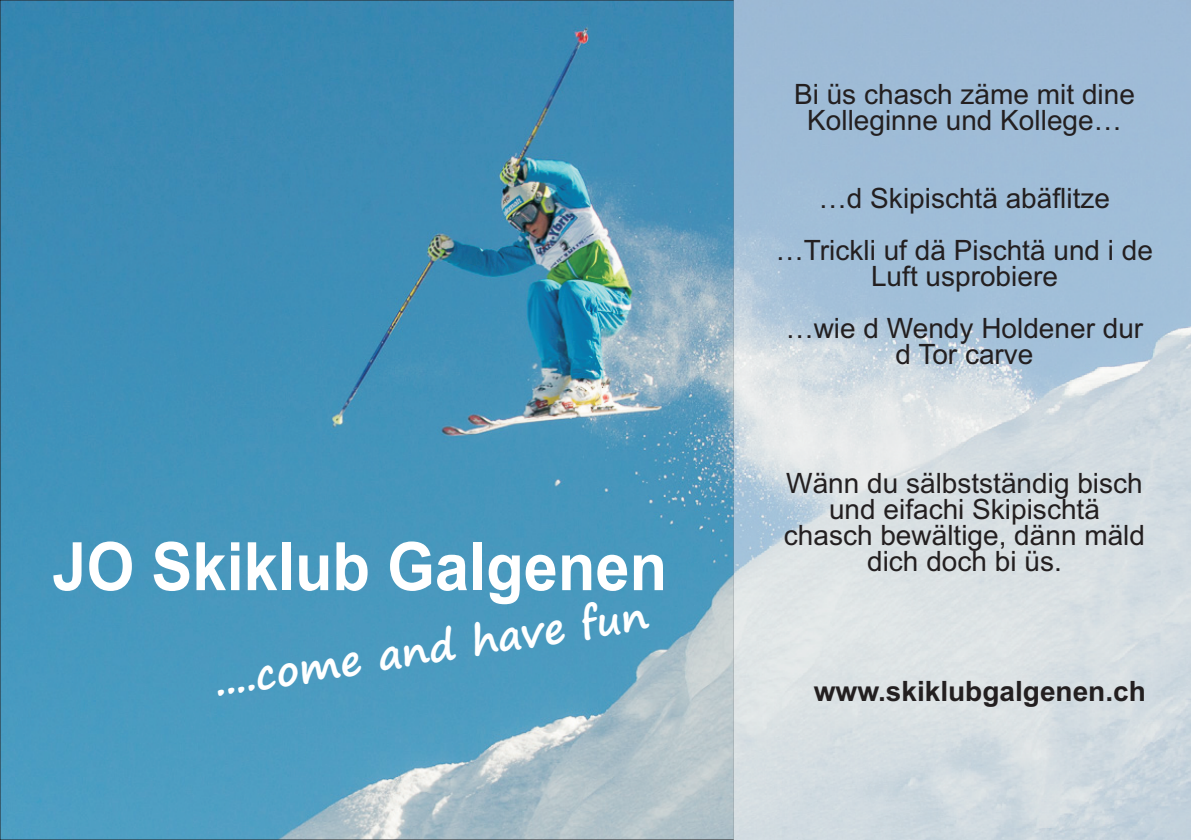
<style>
.page{position:relative;width:1191px;height:840px;background:#fff}
.page>*{position:absolute;margin:0;border:0;box-sizing:border-box;transform-origin:0 0}
.t1{font:700 66.8px "Arial";color:#fff;scale:.92 1}
.t2{font:700 41.4px "Segoe Print";color:#fff}
.t3{font:28px/25.8px "Arial";color:#231f20;text-align:center}
.t4{font:700 28px "Arial";color:#231f20}
</style>
<div class="page">
<img style="left:2px;top:2px;width:731px;height:835px">
<img style="left:733px;top:0;width:458px;height:839px">
<h1 class="t1" style="left:52px;top:541px;width:669px">JO Skiklub Galgenen</h1>
<h2 class="t2" style="left:211px;top:661px;width:440px;rotate:-9deg">....come and have fun</h2>
<p class="t3" style="left:794px;top:84px;width:342px">Bi üs chasch zäme mit dine<br>Kolleginne und Kollege…</p>
<p class="t3" style="left:776px;top:175px;width:379px;line-height:51.8px">…d Skipischtä abäflitze …Trickli uf dä Pischtä und i de</p>
<p class="t3" style="left:785px;top:252px;width:359px;line-height:51.8px">Luft usprobiere<br>…wie d Wendy Holdener dur</p>
<p class="t3" style="left:895px;top:343px;width:139px">d Tor carve</p>
<p class="t3" style="left:784px;top:473px;width:363px">Wänn du sälbstständig bisch und eifachi Skipischtä chasch bewältige, dänn mäld dich doch bi üs.</p>
<p class="t4" style="left:813px;top:679px;width:333px">www.skiklubgalgenen.ch</p>
</div>
